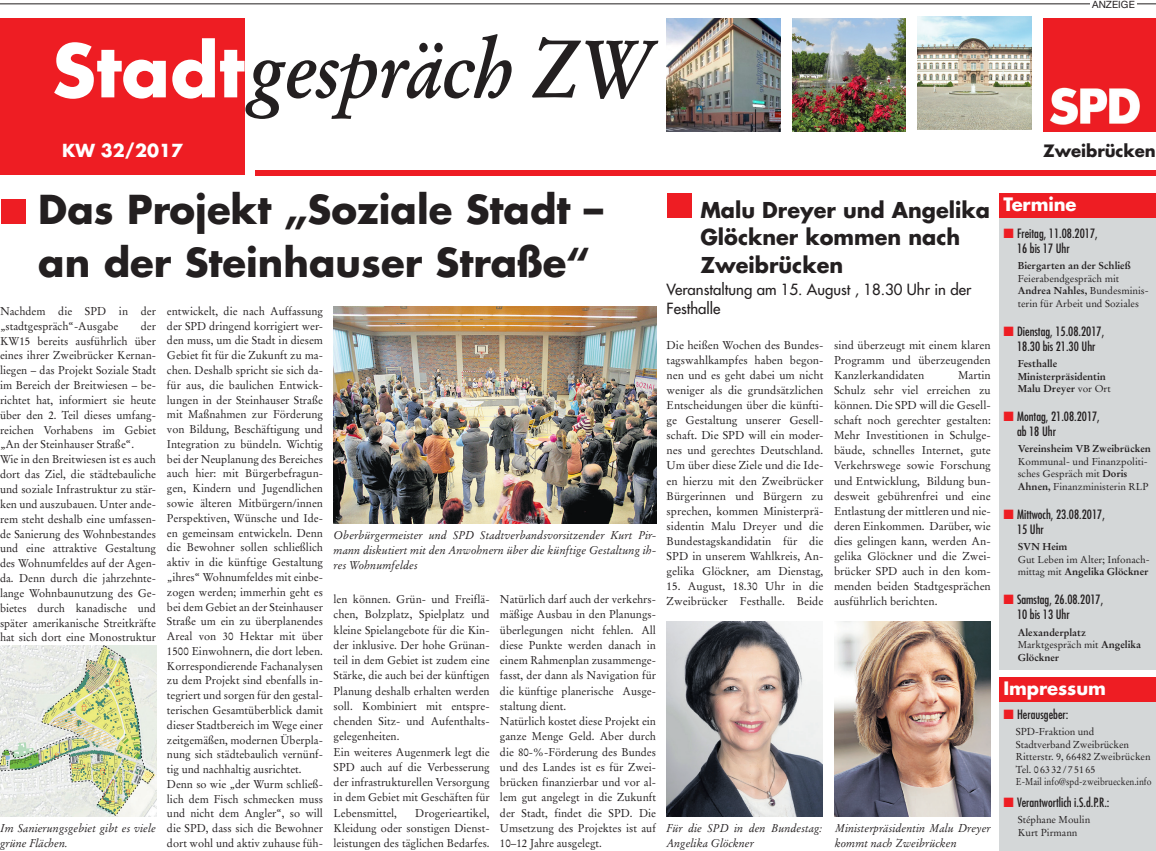
<style>
.page{position:relative;width:1156px;height:851px;background:#fff}
.page>*{position:absolute;margin:0;border:0;box-sizing:border-box;transform-origin:0 0}
.t1{font:italic 700 80.62px "Stempel Garamond LT";letter-spacing:-.01em;color:#231f20;scale:.9 1}
.t2{font:700 71.25px "Futura LT";color:#fff}
.t3{font:700 38.75px/52.5px "Futura LT";color:#231f20}
.t4{font:700 21.25px/27.5px "Futura LT";color:#231f20}
.t5{font:700 18px "Futura LT";letter-spacing:-.005em;color:#fff}
.t6{font:700 17.5px "Futura LT";color:#fff}
.t7{font:700 16.5px "Futura LT";letter-spacing:-.005em;color:#231f20}
.t8{font:15px/18.8px "Futura LT";color:#231f20}
.t9{font:condensed 12.5px/15px "Futura LT";color:#231f20}
.t10{font:11.25px/14.8px "Stempel Garamond LT";color:#231f20}
.t11{font:italic 11.25px/15px "Stempel Garamond LT";color:#231f20}
.t12{font:10px/12.5px "Stempel Garamond LT";color:#231f20}
.t13{font:700 10px/12.5px "Stempel Garamond LT";color:#231f20}
.t14{font:10px "Helvetica Neue";letter-spacing:.01em;color:#231f20}
.s1{font-weight:700}
.s2{font-weight:400}
</style>
<div class="page">
<img style="left:333px;top:306px;width:323px;height:217px">
<div style="left:0;top:18px;width:244px;height:156px;background:#ee1d23"></div>
<div style="left:256px;top:170px;width:899px;height:5px;background:#ee1d23"></div>
<img style="left:1043px;top:18px;width:112px;height:114px">
<img style="left:917px;top:16px;width:113px;height:113px">
<img style="left:792px;top:18px;width:113px;height:114px">
<img style="left:666px;top:18px;width:114px;height:114px">
<div style="left:999px;top:193px;width:156px;height:25px;background:#ee1d23"></div>
<div style="left:999px;top:218px;width:156px;height:451px;background:#d4d7d8"></div>
<div style="left:1px;top:199px;width:24px;height:25px;background:#ee1d23"></div>
<hr style="left:0;top:4px;width:1155px;height:1px;background:#231f20">
<div style="left:1090px;top:0;width:46px;height:8px;background:#fff"></div>
<div style="left:666px;top:193px;width:25px;height:25px;background:#ee1d23"></div>
<div style="left:999px;top:677px;width:156px;height:25px;background:#ee1d23"></div>
<div style="left:999px;top:702px;width:156px;height:148px;background:#d4d7d8"></div>
<img style="left:0;top:645px;width:156px;height:171px">
<img style="left:666px;top:621px;width:156px;height:195px">
<img style="left:834px;top:621px;width:156px;height:195px">
<h1 class="t1" style="left:248px;top:20px;width:448px">gespräch ZW</h1>
<h2 class="t2" style="left:52px;top:23px;width:194px">Stadt</h2>
<p class="t14" style="left:1091px;top:-2px;width:44px">ANZEIGE</p>
<h3 class="t6" style="left:62px;top:139px;width:122px">KW 32/2017</h3>
<h3 class="t7" style="left:1042px;top:140px;width:114px">Zweibrücken</h3>
<h3 class="t5" style="left:1003px;top:192px;width:74px">Termine</h3>
<p class="t9" style="left:1016px;top:226px;width:82px">Freitag, 11.08.2017,<br>16 bis 17 Uhr</p>
<p class="t13" style="left:1017px;top:259px;width:115px">Biergarten an der Schließ</p>
<p class="t12" style="left:1017px;top:272px;width:132px">Feierabendgespräch mit<br><span class="s1">Andrea Nahles,</span> Bundesminis&shy;terin für Arbeit und Soziales</p>
<p class="t9" style="left:1016px;top:324px;width:89px">Dienstag, 15.08.2017,<br>18.30 bis 21.30 Uhr</p>
<p class="t13" style="left:1017px;top:357px;width:95px">Festhalle<br>Ministerpräsidentin<br>Malu Dreyer <span class="s2">vor Ort</span></p>
<p class="t9" style="left:1016px;top:409px;width:84px">Montag, 21.08.2017, ab 18 Uhr</p>
<p class="t13" style="left:1017px;top:442px;width:135px">Vereinsheim VB Zweibrücken</p>
<p class="t12" style="left:1017px;top:455px;width:132px">Kommunal- und Finanzpoliti&shy;sches Gespräch mit <span class="s1">Doris<br>Ahnen,</span> Finanzministerin RLP</p>
<p class="t9" style="left:1016px;top:507px;width:89px">Mittwoch, 23.08.2017,<br>15 Uhr</p>
<p class="t13" style="left:1017px;top:540px;width:51px">SVN Heim</p>
<p class="t12" style="left:1017px;top:553px;width:133px">Gut Leben im Alter; Infonach&shy;mittag mit <span class="s1">Angelika Glöckner</span></p>
<p class="t9" style="left:1016px;top:592px;width:88px">Samstag, 26.08.2017,<br>10 bis 13 Uhr</p>
<p class="t13" style="left:1017px;top:625px;width:125px">Alexanderplatz<br><span class="s2">Marktgespräch mit</span> Angelika<br>Glöckner</p>
<h3 class="t3" style="left:38px;top:183px;width:566px">Das Projekt „Soziale Stadt – an der Steinhauser Straße“</h3>
<h3 class="t4" style="left:700px;top:196px;width:291px">Malu Dreyer und Angelika<br>Glöckner kommen nach<br>Zweibrücken</h3>
<h3 class="t8" style="left:666px;top:280px;width:306px">Veranstaltung am 15. August , 18.30 Uhr in der<br>Festhalle</h3>
<p class="t10" style="left:666px;top:338px;width:158px;text-align:justify">Die heißen Wochen des Bundes&shy;tagswahlkampfes haben begon&shy;nen und es geht dabei um nicht weniger als die grundsätzlichen Entscheidungen über die künfti&shy;ge Gestaltung unserer Gesell&shy;schaft. Die SPD will ein moder&shy;nes und gerechtes Deutschland.<br>Um über diese Ziele und die Ide&shy;en hierzu mit den Zweibrücker Bürgerinnen und Bürgern zu sprechen, kommen Ministerprä&shy;sidentin Malu Dreyer und die Bundestagskandidatin für die SPD in unserem Wahlkreis, An&shy;gelika Glöckner, am Dienstag,</p>
<p class="t10" style="left:666px;top:578px;width:158px">15. August, 18.30 Uhr in die<br>Zweibrücker Festhalle. Beide</p>
<p class="t10" style="left:0;top:303px;width:157px">Nachdem die SPD in der „stadtgespräch“-Ausgabe</p>
<p class="t10" style="left:167px;top:303px;width:157px">entwickelt, die nach Auffassung der SPD dringend korrigiert wer&shy;den muss, um die Stadt in diesem<br>Gebiet fit für die Zukunft zu ma&shy;chen. Deshalb spricht sie sich da&shy;für aus, die baulichen Entwick&shy;lungen in der Steinhauser Straße mit Maßnahmen zur Förderung von Bildung, Beschäftigung und<br>Integration zu bündeln. Wichtig bei der Neuplanung des Bereiches auch hier: mit Bürgerbefragun&shy;gen, Kindern und Jugendlichen sowie älteren Mitbürgern/innen<br>Perspektiven, Wünsche und Ide&shy;en gemeinsam entwickeln. Denn die Bewohner sollen schließlich aktiv in die künftige Gestaltung „ihres“ Wohnumfeldes mit einbe&shy;zogen werden; immerhin geht es bei dem Gebiet an der Steinhauser<br>Straße um ein zu überplanendes<br>Areal von 30 Hektar mit über<br>1500 Einwohnern, die dort leben.<br>Korrespondierende Fachanalysen zu dem Projekt sind ebenfalls in&shy;tegriert und sorgen für den gestal&shy;terischen Gesamtüberblick damit dieser Stadtbereich im Wege einer zeitgemäßen, modernen Überpla&shy;nung sich städtebaulich vernünf&shy;tig und nachhaltig ausrichtet.<br>Denn so wie „der Wurm schließ&shy;lich dem Fisch schmecken muss und nicht dem Angler“, so will die SPD, dass sich die Bewohner dort wohl und aktiv zuhause füh-</p>
<p class="t10" style="left:0;top:318px;width:157px;text-indent:141px">der<br>KW15 bereits ausführlich über eines ihrer Zweibrücker Kernan&shy;liegen – das Projekt Soziale Stadt im Bereich der Breitwiesen – be&shy;richtet hat, informiert sie heute über den 2. Teil dieses umfang&shy;reichen Vorhabens im Gebiet „An der Steinhauser Straße“.<br>Wie in den Breitwiesen ist es auch dort das Ziel, die städtebauliche und soziale Infrastruktur zu stär&shy;ken und auszubauen. Unter ande&shy;rem steht deshalb eine umfassen&shy;de Sanierung des Wohnbestandes und eine attraktive Gestaltung des Wohnumfeldes auf der Agen&shy;da. Denn durch die jahrzehnte&shy;lange Wohnbaunutzung des Ge&shy;bietes durch kanadische und später amerikanische Streitkräfte hat sich dort eine Monostruktur</p>
<p class="t10" style="left:833px;top:338px;width:158px;text-align:justify">sind überzeugt mit einem klaren Programm und überzeugenden Kanzlerkandidaten</p>
<p class="t10" style="left:833px;top:368px;width:158px;text-align:justify;text-indent:124px">Martin Schulz sehr viel erreichen zu können. Die SPD will die Gesell&shy;schaft noch gerechter gestalten:<br>Mehr Investitionen in Schulge&shy;bäude, schnelles Internet, gute Verkehrswege sowie Forschung und Entwicklung, Bildung bun&shy;desweit gebührenfrei und eine Entlastung der mittleren und nie&shy;deren Einkommen. Darüber, wie dies gelingen kann, werden An&shy;gelika Glöckner und die Zwei&shy;brücker SPD auch in den kom&shy;menden beiden Stadtgesprächen ausführlich berichten.</p>
<p class="t11" style="left:333px;top:527px;width:324px;text-align:justify">Oberbürgermeister und SPD Stadtverbandsvorsitzender Kurt Pir&shy;mann diskutiert mit den Anwohnern über die künftige Gestaltung ih&shy;res Wohnumfeldes</p>
<p class="t10" style="left:333px;top:591px;width:157px;line-height:15.2px">len können. Grün- und Freiflä&shy;chen, Bolzplatz, Spielplatz und kleine Spielangebote für die Kin&shy;der inklusive. Der hohe Grünan&shy;teil in dem Gebiet ist zudem eine<br>Stärke, die auch bei der künftigen<br>Planung deshalb erhalten werden soll. Kombiniert mit entspre&shy;chenden Sitz- und Aufenthalts&shy;gelegenheiten.<br>Ein weiteres Augenmerk legt die<br>SPD auch auf die Verbesserung der infrastrukturellen Versorgung in dem Gebiet mit Geschäften für<br>Lebensmittel,</p>
<p class="t10" style="left:500px;top:591px;width:157px;line-height:15.2px">Natürlich darf auch der verkehrs&shy;mäßige Ausbau in den Planungs&shy;überlegungen nicht fehlen. All diese Punkte werden danach in einem Rahmenplan zusammenge&shy;fasst, der dann als Navigation für die künftige planerische Ausge&shy;staltung dient.<br>Natürlich kostet diese Projekt ein ganze Menge Geld. Aber durch die 80-%-Förderung des Bundes und des Landes ist es für Zwei&shy;brücken finanzierbar und vor al&shy;lem gut angelegt in die Zukunft der Stadt, findet die SPD. Die<br>Umsetzung des Projektes ist auf<br>10–12 Jahre ausgelegt.</p>
<h3 class="t5" style="left:1003px;top:676px;width:104px">Impressum</h3>
<p class="t9" style="left:1016px;top:706px;width:53px">Herausgeber:</p>
<p class="t12" style="left:1015px;top:725px;width:137px">SPD-Fraktion und<br>Stadtverband Zweibrücken<br>Ritterstr. 9, 66482 Zweibrücken<br>Tel. 06332/75165<br>E-Mail info@spd-zweibruecken.info</p>
<p class="t9" style="left:1016px;top:795px;width:94px">Verantwortlich i.S.d.P.R.:</p>
<p class="t12" style="left:1017px;top:813px;width:74px">Stéphane Moulin<br>Kurt Pirmann</p>
<p class="t10" style="left:333px;top:805px;width:157px;line-height:15.2px;text-align:justify;text-indent:82px">Drogerieartikel, Kleidung oder sonstigen Dienst&shy;leistungen des täglichen Bedarfes.</p>
<p class="t11" style="left:0;top:820px;width:157px">Im Sanierungsgebiet gibt es viele grüne Flächen.</p>
<p class="t11" style="left:666px;top:820px;width:157px">Für die SPD in den Bundestag:<br>Angelika Glöckner</p>
<p class="t11" style="left:834px;top:820px;width:157px">Ministerpräsidentin Malu Dreyer kommt nach Zweibrücken</p>
</div>
